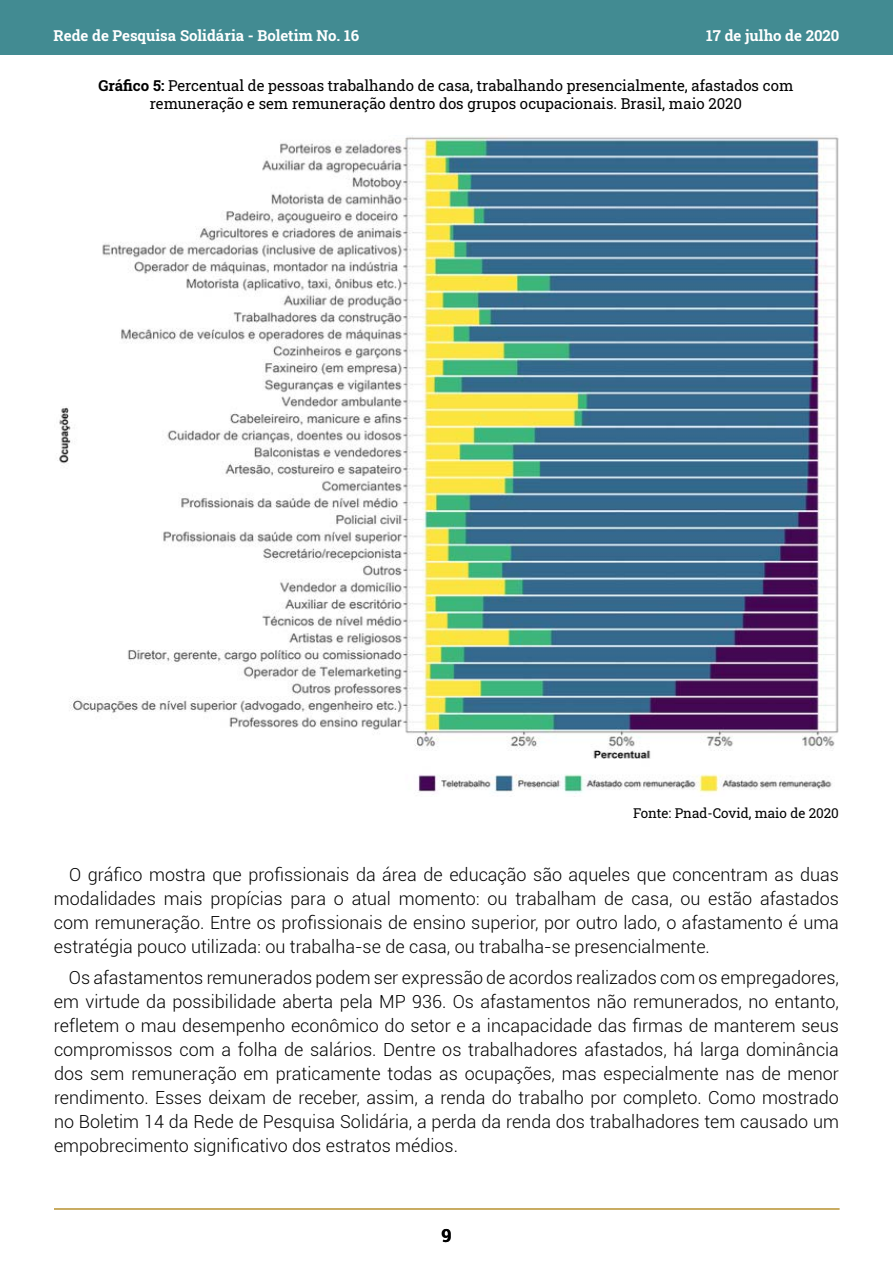
<style>
.page{position:relative;width:893px;height:1263px;background:#fff}
.page>*{position:absolute;margin:0;border:0;box-sizing:border-box;transform-origin:0 0}
.t1{font:300 18px/24px "Roboto";color:#000;text-align:justify}
.t2{font:700 18px "Roboto Slab";color:#000}
.t3{font:15px/18px "Roboto Slab";color:#000;text-align:center}
.t4{font:700 15px "Roboto Slab";color:#fff}
.t5{font:13.5px "Roboto Slab";color:#000}
.s1{font-weight:700}
</style>
<div class="page">
<div style="left:0;top:0;width:893px;height:54px;background:#428b92"></div>
<hr style="left:54px;top:1208px;width:785px;height:1px;background:#b89230">
<img style="left:57px;top:135px;width:781px;height:659px">
<p class="t4" style="left:53px;top:25px;width:307px">Rede de Pesquisa Solidária - Boletim No. 16</p>
<p class="t4" style="left:706px;top:25px;width:135px">17 de julho de 2020</p>
<p class="t3" style="left:98px;top:76px;width:697px"><span class="s1">Gráfico 5:</span> Percentual de pessoas trabalhando de casa, trabalhando presencialmente, afastados com remuneração e sem remuneração dentro dos grupos ocupacionais. Brasil, maio 2020</p>
<p class="t5" style="left:633px;top:804px;width:207px">Fonte: Pnad-Covid, maio de 2020</p>
<p class="t1" style="left:54px;top:862px;width:786px;text-indent:15px">O gráfico mostra que profissionais da área de educação são aqueles que concentram as duas modalidades mais propícias para o atual momento: ou trabalham de casa, ou estão afastados com remuneração. Entre os profissionais de ensino superior, por outro lado, o afastamento é uma estratégia pouco utilizada: ou trabalha-se de casa, ou trabalha-se presencialmente.</p>
<p class="t1" style="left:54px;top:965px;width:786px;text-indent:15px">Os afastamentos remunerados podem ser expressão de acordos realizados com os empregadores, em virtude da possibilidade aberta pela MP 936. Os afastamentos não remunerados, no entanto, refletem o mau desempenho econômico do setor e a incapacidade das firmas de manterem seus compromissos com a folha de salários. Dentre os trabalhadores afastados, há larga dominância dos sem remuneração em praticamente todas as ocupações, mas especialmente nas de menor rendimento. Esses deixam de receber, assim, a renda do trabalho por completo. Como mostrado no Boletim 14 da Rede de Pesquisa Solidária, a perda da renda dos trabalhadores tem causado um empobrecimento significativo dos estratos médios.</p>
<p class="t2" style="left:441px;top:1222px;width:12px">9</p>
</div>
